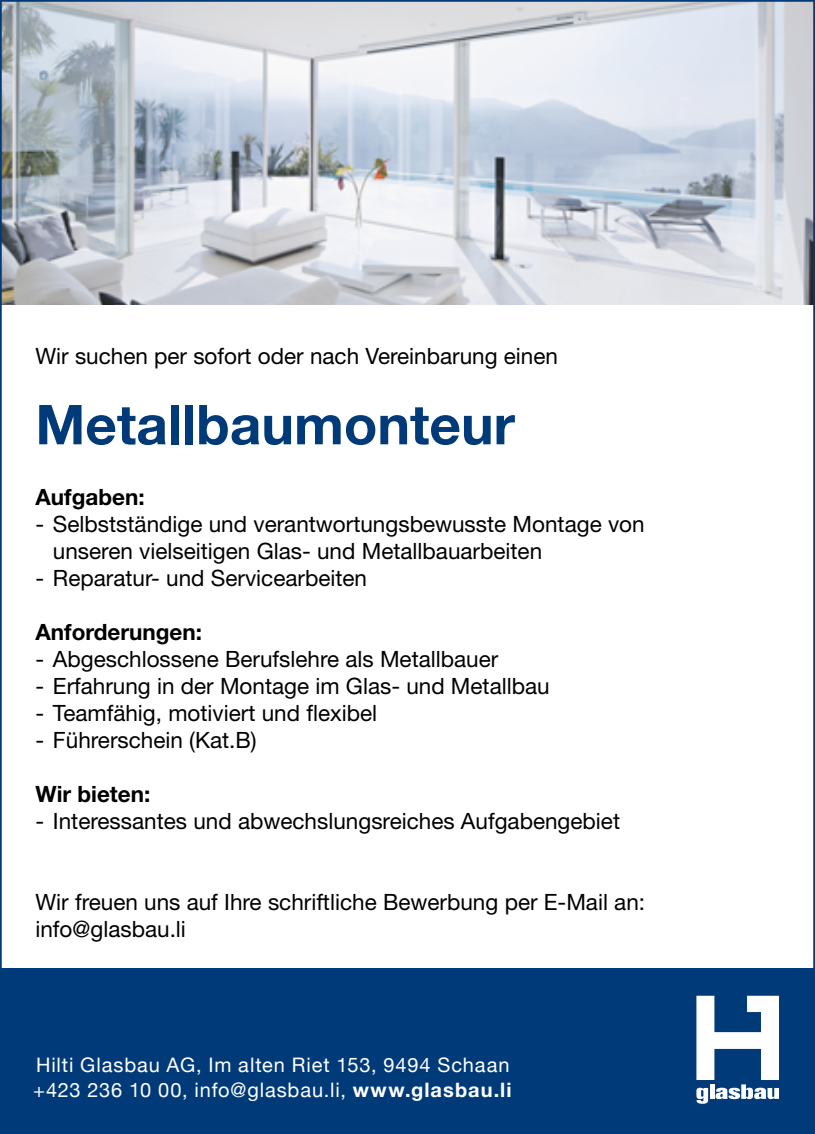
<style>
.page{position:relative;width:815px;height:1134px;background:#fff}
.page>*{position:absolute;margin:0;border:0;box-sizing:border-box;transform-origin:0 0}
.t1{font:700 55px "Helvetica Neue LT Std";color:#003a78}
.t2{font:22.5px/27px "Helvetica Neue LT Std";color:#000}
.t3{font:700 22.5px "Helvetica Neue LT Std";color:#000}
.t4{font:20px/25px "Helvetica Neue";letter-spacing:.045em;color:#fff}
.s1{font-family:"Helvetica Neue LT Std";font-weight:700}
</style>
<div class="page">
<div style="left:0;top:968px;width:815px;height:166px;background:#003a78"></div>
<svg style="left:696px;top:996px;width:83px;height:108px"></svg>
<img style="left:3px;top:3px;width:809px;height:302px">
<p class="t2" style="left:35px;top:342px;width:524px">Wir suchen per sofort oder nach Vereinbarung einen</p>
<h1 class="t1" style="left:35px;top:391px;width:481px">Metallbaumonteur</h1>
<p class="t3" style="left:35px;top:483px;width:111px">Aufgaben:</p>
<p class="t2" style="left:53px;top:511px;width:593px;text-indent:-18px">- Selbstständige und verantwortungsbewusste Montage von unseren vielseitigen Glas- und Metallbauarbeiten</p>
<p class="t2" style="left:35px;top:565px;width:333px">- Reparatur- und Servicearbeiten</p>
<p class="t3" style="left:35px;top:618px;width:168px">Anforderungen:</p>
<p class="t2" style="left:35px;top:646px;width:464px">- Abgeschlossene Berufslehre als Metallbauer</p>
<p class="t2" style="left:35px;top:673px;width:516px">- Erfahrung in der Montage im Glas- und Metallbau</p>
<p class="t2" style="left:35px;top:700px;width:343px">- Teamfähig, motiviert und flexibel</p>
<p class="t2" style="left:35px;top:727px;width:223px">- Führerschein (Kat.B)</p>
<p class="t3" style="left:35px;top:780px;width:116px">Wir bieten:</p>
<p class="t2" style="left:35px;top:808px;width:586px">- Interessantes und abwechslungsreiches Aufgabengebiet</p>
<p class="t2" style="left:35px;top:889px;width:611px">Wir freuen uns auf Ihre schriftliche Bewerbung per E-Mail an: info@glasbau.li</p>
<p class="t4" style="left:33px;top:1053px;width:480px">Hilti Glasbau AG, Im alten Riet 153, 9494 Schaan +423 236 10 00, info@glasbau.li, <span class="s1">www.glasbau.li</span></p>
</div>
